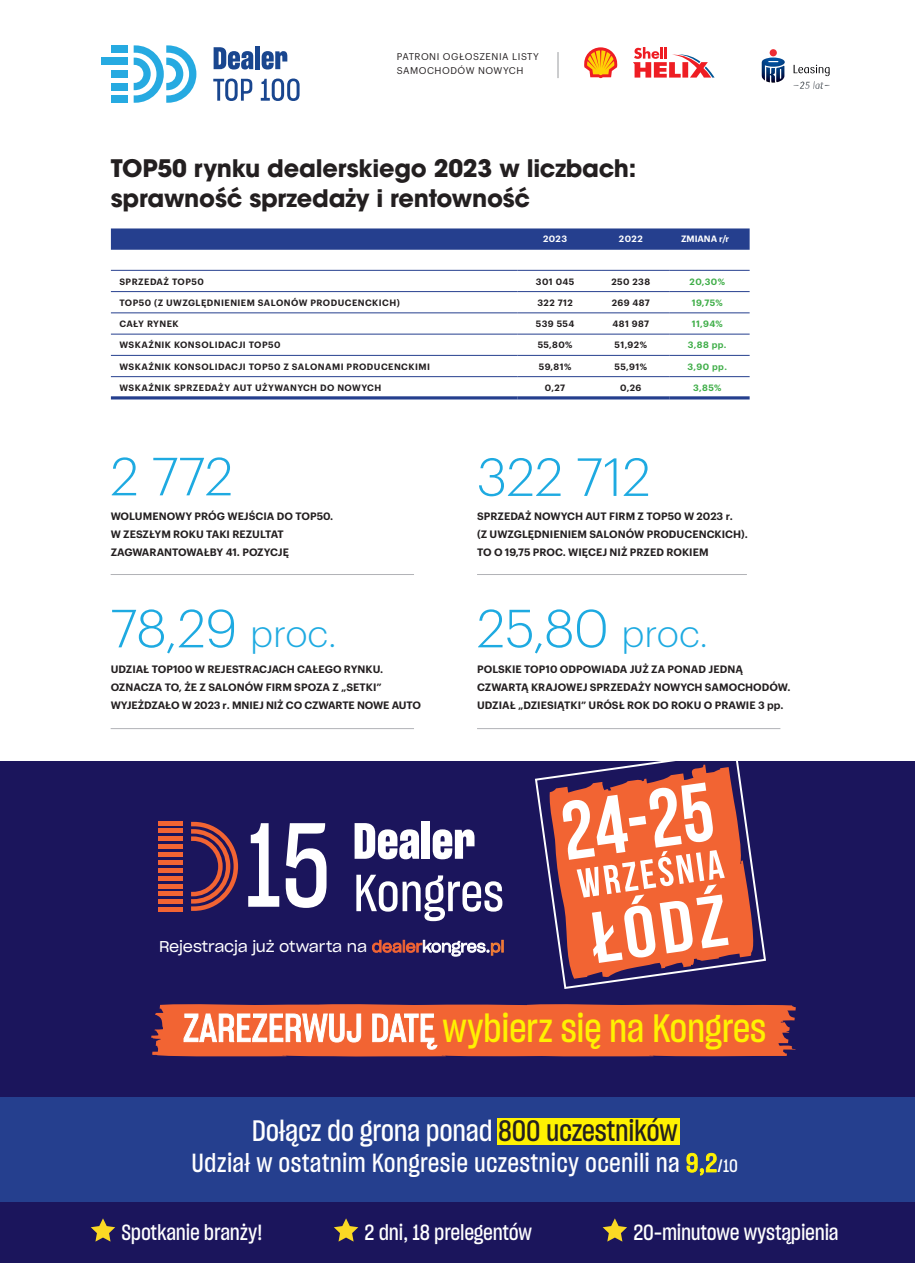
<style>
.page{position:relative;width:915px;height:1263px;background:#fff}
.page>*{position:absolute;margin:0;border:0;box-sizing:border-box;transform-origin:0 0}
.t1{font:117.15px "Sharp Grotesk Medium 15";color:#fff;scale:.9 1}
.t2{font:700 82.5px "Bebas Neue";color:#fff}
.t3{font:300 52.5px "Graphik";color:#1eaae1}
.t4{font:38.85px "Sharp Grotesk Medium 15";letter-spacing:-.01em;color:#fff101}
.t5{font:28.95px "Sharp Grotesk Medium 15";letter-spacing:-.01em;color:#fff}
.t6{font:25.8px "Sharp Grotesk Medium 15";letter-spacing:.01em;color:#fff}
.t7{font:700 24px/30px "ITC Avant Garde Pro";letter-spacing:-.01em;color:#231f20}
.t8{font:21.6px "Sharp Grotesk Medium 15";letter-spacing:-.01em;color:#fff}
.t9{font:15.45px "Sharp Grotesk Book 20";letter-spacing:-.01em;color:#fff}
.t10{font:600 10.5px/18px "Graphik";letter-spacing:.005em;color:#231f20}
.t11{font:9.6px/13.6px "Graphik";letter-spacing:.055em;color:#231f20}
.t12{font:600 9px "Graphik";letter-spacing:.05em;color:#231f20}
.t13{font:600 9px "Graphik";letter-spacing:.045em;color:#40ae49}
.t14{font:600 9px "Graphik";letter-spacing:.045em;color:#fff}
.s1{font-size:37.5px}
.s2{color:#f26433}
.s3{color:#fff}
.s4{color:#231f20}
.s5{color:#fff101}
.s6{font-size:17.7px}
</style>
<div class="page">
<svg style="left:134px;top:45px;width:62px;height:58px"></svg>
<div style="left:111px;top:45px;width:16px;height:8px;background:#26aae1"></div>
<div style="left:101px;top:58px;width:26px;height:7px;background:#26aae1"></div>
<div style="left:111px;top:70px;width:16px;height:8px;background:#26aae1"></div>
<div style="left:111px;top:83px;width:16px;height:7px;background:#26aae1"></div>
<div style="left:111px;top:95px;width:16px;height:8px;background:#26aae1"></div>
<svg style="left:213px;top:47px;width:40px;height:23px"></svg>
<div style="left:255px;top:46px;width:5px;height:23px;background:#19468f"></div>
<svg style="left:261px;top:51px;width:26px;height:19px"></svg>
<svg style="left:213px;top:79px;width:39px;height:22px"></svg>
<svg style="left:261px;top:79px;width:38px;height:22px"></svg>
<svg style="left:557px;top:52px;width:1px;height:26px"></svg>
<svg style="left:584px;top:47px;width:34px;height:32px"></svg>
<svg style="left:633px;top:47px;width:81px;height:31px"></svg>
<div style="left:769px;top:49px;width:7px;height:7px;background:#ee2d34;border-radius:50%"></div>
<svg style="left:761px;top:58px;width:23px;height:25px"></svg>
<svg style="left:793px;top:65px;width:36px;height:24px"></svg>
<svg style="left:111px;top:228px;width:638px;height:22px;background:#2c4591"></svg>
<hr style="left:111px;top:291px;width:406px;height:1px;background:#253f8e">
<hr style="left:517px;top:291px;width:83px;height:1px;background:#253f8e">
<hr style="left:600px;top:291px;width:69px;height:1px;background:#253f8e">
<hr style="left:669px;top:291px;width:80px;height:1px;background:#253f8e">
<hr style="left:111px;top:312px;width:406px;height:1px;background:#253f8e">
<hr style="left:517px;top:312px;width:83px;height:1px;background:#253f8e">
<hr style="left:600px;top:312px;width:69px;height:1px;background:#253f8e">
<hr style="left:669px;top:312px;width:80px;height:1px;background:#253f8e">
<hr style="left:111px;top:334px;width:406px;height:1px;background:#253f8e">
<hr style="left:517px;top:334px;width:83px;height:1px;background:#253f8e">
<hr style="left:600px;top:334px;width:69px;height:1px;background:#253f8e">
<hr style="left:669px;top:334px;width:80px;height:1px;background:#253f8e">
<hr style="left:111px;top:355px;width:406px;height:1px;background:#253f8e">
<hr style="left:517px;top:355px;width:83px;height:1px;background:#253f8e">
<hr style="left:600px;top:355px;width:69px;height:1px;background:#253f8e">
<hr style="left:669px;top:355px;width:80px;height:1px;background:#253f8e">
<hr style="left:111px;top:376px;width:406px;height:1px;background:#253f8e">
<hr style="left:517px;top:376px;width:83px;height:1px;background:#253f8e">
<hr style="left:600px;top:376px;width:69px;height:1px;background:#253f8e">
<hr style="left:669px;top:376px;width:80px;height:1px;background:#253f8e">
<hr style="left:111px;top:270px;width:406px;height:1px;background:#253f8e">
<hr style="left:517px;top:270px;width:83px;height:1px;background:#253f8e">
<hr style="left:600px;top:270px;width:69px;height:1px;background:#253f8e">
<hr style="left:669px;top:270px;width:80px;height:1px;background:#253f8e">
<hr style="left:111px;top:396px;width:406px;height:3px;background:#253f8e">
<hr style="left:517px;top:396px;width:83px;height:3px;background:#253f8e">
<hr style="left:600px;top:396px;width:69px;height:3px;background:#253f8e">
<hr style="left:669px;top:396px;width:80px;height:3px;background:#253f8e">
<hr style="left:111px;top:574px;width:303px;height:1px;background:#b2b3b7">
<hr style="left:111px;top:728px;width:303px;height:1px;background:#b2b3b7">
<hr style="left:477px;top:728px;width:303px;height:1px;background:#b2b3b7">
<hr style="left:477px;top:574px;width:269px;height:1px;background:#b2b3b7">
<div style="left:0;top:761px;width:914px;height:502px;background:#1b155c"></div>
<div style="left:0;top:1097px;width:914px;height:104px;background:#253f8e"></div>
<div style="left:496px;top:1118px;width:183px;height:26px;background:#fff101"></div>
<div style="left:151px;top:1004px;width:645px;height:53px;background:#f26433"></div>
<svg style="left:191px;top:822px;width:47px;height:89px"></svg>
<hr style="left:158px;top:821px;width:24px;height:4px;background:#f26433">
<hr style="left:158px;top:829px;width:24px;height:4px;background:#f26433">
<div style="left:158px;top:836px;width:24px;height:5px;background:#f26433"></div>
<div style="left:158px;top:844px;width:24px;height:5px;background:#f26433"></div>
<div style="left:158px;top:852px;width:24px;height:5px;background:#f26433"></div>
<div style="left:158px;top:860px;width:24px;height:5px;background:#f26433"></div>
<hr style="left:158px;top:868px;width:24px;height:4px;background:#f26433">
<hr style="left:158px;top:876px;width:24px;height:4px;background:#f26433">
<hr style="left:158px;top:884px;width:24px;height:4px;background:#f26433">
<hr style="left:158px;top:892px;width:24px;height:4px;background:#f26433">
<div style="left:158px;top:899px;width:24px;height:5px;background:#f26433"></div>
<div style="left:158px;top:907px;width:24px;height:5px;background:#f26433"></div>
<svg style="left:356px;top:875px;width:146px;height:46px"></svg>
<svg style="left:354px;top:823px;width:65px;height:36px"></svg>
<div style="left:422px;top:821px;width:8px;height:38px;background:#fff"></div>
<svg style="left:432px;top:829px;width:42px;height:30px"></svg>
<svg style="left:91px;top:1218px;width:24px;height:23px"></svg>
<svg style="left:334px;top:1218px;width:24px;height:23px"></svg>
<svg style="left:602px;top:1218px;width:25px;height:23px"></svg>
<svg style="left:535px;top:761px;width:231px;height:228px"></svg>
<svg style="left:548px;top:763px;width:210px;height:216px"></svg>
<p class="t11" style="left:396px;top:49px;width:144px">PATRONI OGŁOSZENIA LISTY<br>SAMOCHODÓW NOWYCH</p>
<h3 class="t7" style="left:111px;top:153px;width:527px">TOP50 rynku dealerskiego 2023 w liczbach: sprawność sprzedaży i rentowność</h3>
<p class="t14" style="left:543px;top:232px;width:26px">2023</p>
<p class="t14" style="left:618px;top:232px;width:25px">2022</p>
<p class="t14" style="left:680px;top:232px;width:50px">ZMIANA r/r</p>
<p class="t12" style="left:119px;top:274px;width:86px">SPRZEDAŻ TOP50</p>
<p class="t12" style="left:535px;top:274px;width:40px">301 045</p>
<p class="t12" style="left:611px;top:274px;width:40px">250 238</p>
<p class="t13" style="left:689px;top:274px;width:37px">20,30%</p>
<p class="t12" style="left:119px;top:296px;width:282px">TOP50 (Z UWZGLĘDNIENIEM SALONÓW PRODUCENCKICH)</p>
<p class="t12" style="left:537px;top:296px;width:37px">322 712</p>
<p class="t12" style="left:611px;top:296px;width:40px">269 487</p>
<p class="t13" style="left:691px;top:296px;width:33px">19,75%</p>
<p class="t12" style="left:119px;top:317px;width:61px">CAŁY RYNEK</p>
<p class="t12" style="left:535px;top:317px;width:40px">539 554</p>
<p class="t12" style="left:612px;top:317px;width:38px">481 987</p>
<p class="t13" style="left:691px;top:317px;width:32px">11,94%</p>
<p class="t12" style="left:119px;top:338px;width:163px">WSKAŹNIK KONSOLIDACJI TOP50</p>
<p class="t12" style="left:537px;top:338px;width:36px">55,80%</p>
<p class="t12" style="left:614px;top:338px;width:34px">51,92%</p>
<p class="t13" style="left:687px;top:338px;width:40px">3,88 pp.</p>
<p class="t12" style="left:119px;top:360px;width:312px">WSKAŹNIK KONSOLIDACJI TOP50 Z SALONAMI PRODUCENCKIMI</p>
<p class="t12" style="left:538px;top:360px;width:34px">59,81%</p>
<p class="t12" style="left:614px;top:360px;width:34px">55,91%</p>
<p class="t13" style="left:687px;top:360px;width:41px">3,90 pp.</p>
<p class="t12" style="left:119px;top:381px;width:263px">WSKAŹNIK SPRZEDAŻY AUT UŻYWANYCH DO NOWYCH</p>
<p class="t12" style="left:544px;top:381px;width:22px">0,27</p>
<p class="t12" style="left:620px;top:381px;width:23px">0,26</p>
<p class="t13" style="left:693px;top:381px;width:30px">3,85%</p>
<h3 class="t3" style="left:111px;top:438px;width:124px">2 772</h3>
<h3 class="t3" style="left:477px;top:439px;width:175px">322 712</h3>
<p class="t10" style="left:111px;top:506px;width:224px">WOLUMENOWY PRÓG WEJŚCIA DO TOP50.<br>W ZESZŁYM ROKU TAKI REZULTAT<br>ZAGWARANTOWAŁBY 41. POZYCJĘ</p>
<p class="t10" style="left:477px;top:506px;width:272px">SPRZEDAŻ NOWYCH AUT FIRM Z TOP50 W 2023 r.<br>(Z UWZGLĘDNIENIEM SALONÓW PRODUCENCKICH).<br>TO O 19,75 PROC. WIĘCEJ NIŻ PRZED ROKIEM</p>
<h3 class="t3" style="left:111px;top:590px;width:227px">78,29 <span class="s1">proc.</span></h3>
<h3 class="t3" style="left:477px;top:590px;width:232px">25,80 <span class="s1">proc.</span></h3>
<p class="t10" style="left:111px;top:659px;width:312px">UDZIAŁ TOP100 W REJESTRACJACH CAŁEGO RYNKU.<br>OZNACZA TO, ŻE Z SALONÓW FIRM SPOZA Z „SETKI”<br>WYJEŻDZAŁO W 2023 r. MNIEJ NIŻ CO CZWARTE NOWE AUTO</p>
<p class="t10" style="left:477px;top:659px;width:315px">POLSKIE TOP10 ODPOWIADA JUŻ ZA PONAD JEDNĄ<br>CZWARTĄ KRAJOWEJ SPRZEDAŻY NOWYCH SAMOCHODÓW.<br>UDZIAŁ „DZIESIĄTKI” URÓSŁ ROK DO ROKU O PRAWIE 3 pp.</p>
<h1 class="t1" style="left:245px;top:783px;width:97px">15</h1>
<h3 class="t9" style="left:159px;top:934px;width:347px">Rejestracja już otwarta na <span class="s2">dealer</span>kongres.<span class="s2">pl</span></h3>
<h2 class="t2" style="left:555px;top:787px;width:154px;rotate:-8deg">24-25</h2>
<h3 class="t4" style="left:183px;top:1000px;width:584px"><span class="s3">ZAREZERWUJ DATĘ</span> wybierz się na Kongres</h3>
<h3 class="t5" style="left:252px;top:1110px;width:427px">Dołącz do grona ponad <span class="s4">800 uczestników</span></h3>
<h3 class="t6" style="left:191px;top:1144px;width:547px">Udział w ostatnim Kongresie uczestnicy ocenili na <span class="s5">9,2</span><span class="s6">/10</span></h3>
<h3 class="t8" style="left:121px;top:1217px;width:142px">Spotkanie branży!</h3>
<h3 class="t8" style="left:364px;top:1217px;width:169px">2 dni, 18 prelegentów</h3>
<h3 class="t8" style="left:633px;top:1217px;width:207px">20-minutowe wystąpienia</h3>
</div>
